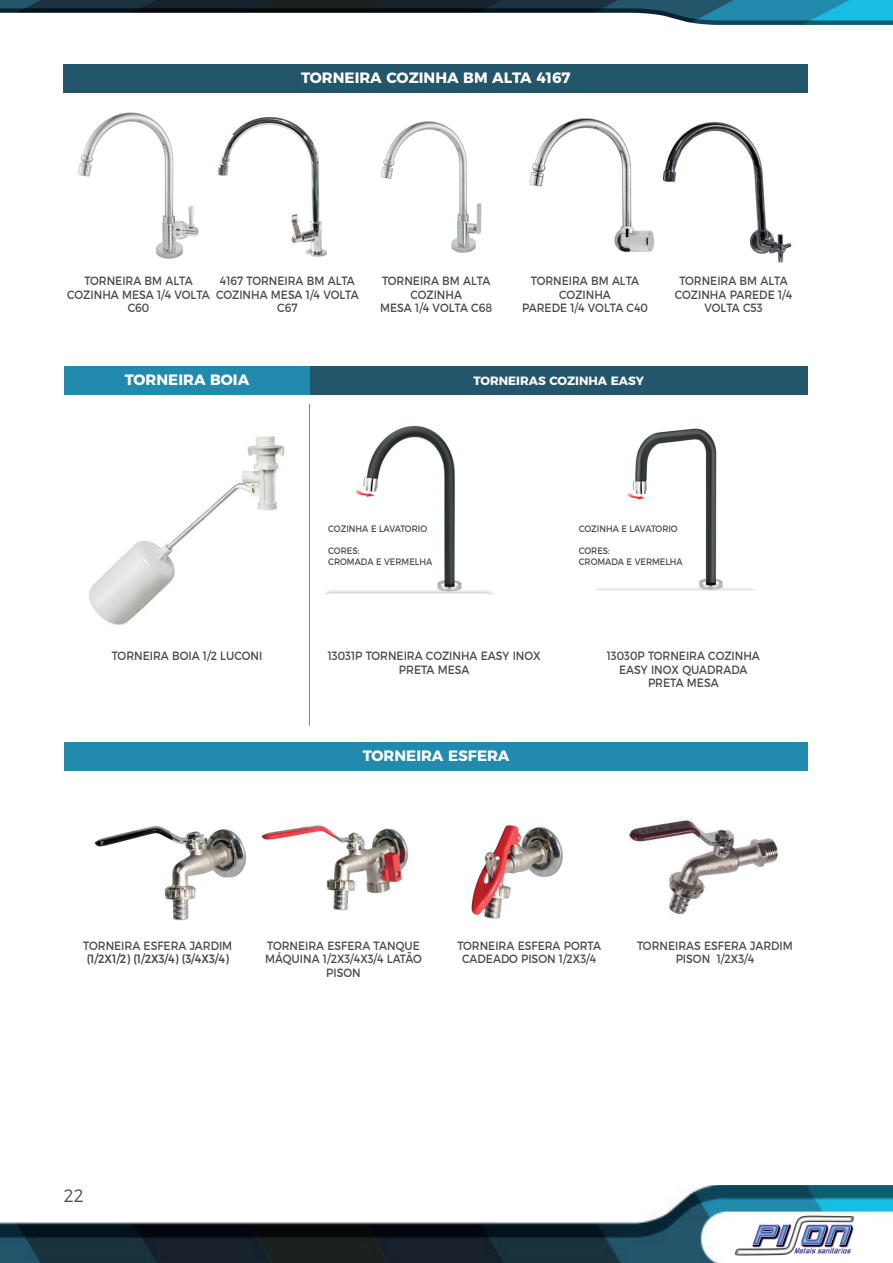
<style>
.page{position:relative;width:893px;height:1263px;background:#fff}
.page>*{position:absolute;margin:0;border:0;box-sizing:border-box;transform-origin:0 0}
.t1{font:300 18px "Montserrat";color:#484b4c;scale:.9 1}
.t2{font:700 15px "Montserrat";color:#fff}
.t3{font:12px/13.5px "Montserrat";color:#484b4c;text-align:center;scale:.9 1}
.t4{font:500 12px "Montserrat";color:#484b4c;scale:.9 1}
.t5{font:700 12px "Montserrat";color:#fff}
.t6{font:9.3px/11.2px "Montserrat";color:#484b4c;scale:.9 1}
</style>
<div class="page">
<img style="left:0;top:1185px;width:892px;height:78px">
<img style="left:0;top:0;width:893px;height:25px">
<img style="left:734px;top:1215px;width:137px;height:40px">
<img style="left:529px;top:118px;width:126px;height:135px">
<img style="left:662px;top:121px;width:130px;height:142px">
<img style="left:218px;top:117px;width:109px;height:140px">
<img style="left:380px;top:121px;width:102px;height:132px">
<img style="left:78px;top:112px;width:121px;height:146px">
<div style="left:64px;top:64px;width:744px;height:28px;background:#23556b"></div>
<img style="left:89px;top:436px;width:196px;height:189px">
<img style="left:596px;top:428px;width:159px;height:163px">
<img style="left:325px;top:425px;width:168px;height:170px">
<div style="left:310px;top:366px;width:498px;height:29px;background:#23556b"></div>
<div style="left:65px;top:366px;width:245px;height:29px;background:#228aad"></div>
<img style="left:630px;top:819px;width:148px;height:95px">
<img style="left:94px;top:825px;width:469px;height:96px">
<div style="left:65px;top:742px;width:743px;height:28px;background:#228aad"></div>
<hr style="left:309px;top:404px;width:1px;height:322px;background:#7e8688">
<p class="t2" style="left:301px;top:65px;width:271px">TORNEIRA COZINHA BM ALTA 4167</p>
<p class="t3" style="left:67px;top:273px;width:160px">TORNEIRA BM ALTA<br>COZINHA MESA 1/4 VOLTA<br>C60</p>
<p class="t3" style="left:216px;top:273px;width:160px">4167 TORNEIRA BM ALTA<br>COZINHA MESA 1/4 VOLTA<br>C67</p>
<p class="t3" style="left:380px;top:273px;width:126px">TORNEIRA BM ALTA<br>COZINHA<br>MESA 1/4 VOLTA C68</p>
<p class="t3" style="left:522px;top:273px;width:141px">TORNEIRA BM ALTA<br>COZINHA<br>PAREDE 1/4 VOLTA C40</p>
<p class="t3" style="left:675px;top:273px;width:132px">TORNEIRA BM ALTA<br>COZINHA PAREDE 1/4<br>VOLTA C53</p>
<p class="t2" style="left:125px;top:367px;width:126px">TORNEIRA BOIA</p>
<p class="t5" style="left:473px;top:371px;width:172px">TORNEIRAS COZINHA EASY</p>
<p class="t6" style="left:328px;top:522px;width:112px">COZINHA E LAVATORIO</p>
<p class="t6" style="left:328px;top:544px;width:117px">CORES:<br>CROMADA E VERMELHA</p>
<p class="t6" style="left:579px;top:522px;width:112px">COZINHA E LAVATORIO</p>
<p class="t6" style="left:579px;top:544px;width:117px">CORES:<br>CROMADA E VERMELHA</p>
<p class="t3" style="left:112px;top:647px;width:169px">TORNEIRA BOIA 1/2 LUCONI</p>
<p class="t3" style="left:607px;top:648px;width:172px">13030P TORNEIRA COZINHA<br>EASY INOX QUADRADA<br>PRETA MESA</p>
<p class="t3" style="left:328px;top:648px;width:238px">13031P TORNEIRA COZINHA EASY INOX<br>PRETA MESA</p>
<p class="t2" style="left:363px;top:743px;width:148px">TORNEIRA ESFERA</p>
<p class="t3" style="left:83px;top:938px;width:167px">TORNEIRA ESFERA JARDIM</p>
<p class="t4" style="left:87px;top:949px;width:160px">(1/2X1/2) (1/2X3/4) (3/4X3/4)</p>
<p class="t3" style="left:265px;top:938px;width:176px">TORNEIRA ESFERA TANQUE<br>MÁQUINA 1/2X3/4X3/4 LATÃO<br>PISON</p>
<p class="t3" style="left:457px;top:938px;width:161px">TORNEIRA ESFERA PORTA<br>CADEADO PISON 1/2X3/4</p>
<p class="t3" style="left:637px;top:938px;width:174px">TORNEIRAS ESFERA JARDIM<br>PISON 1/2X3/4</p>
<h1 class="t1" style="left:64px;top:1181px;width:24px">22</h1>
</div>
